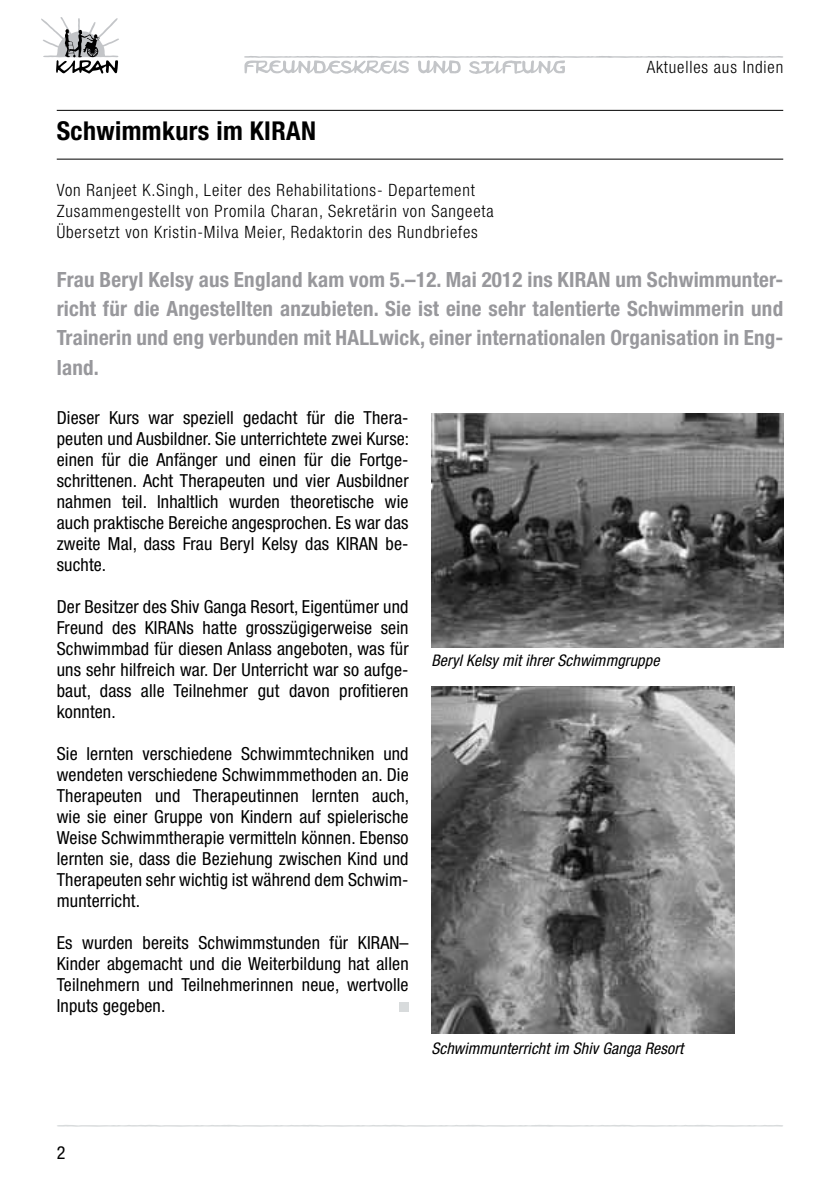
<style>
.page{position:relative;width:840px;height:1191px;background:#fff}
.page>*{position:absolute;margin:0;border:0;box-sizing:border-box;transform-origin:0 0}
.t1{font:700 condensed 26px "Helvetica Neue";letter-spacing:.015em;color:#000}
.t2{font:700 condensed 21px/29px "Helvetica Neue";letter-spacing:.01em;color:#98989c;text-align:justify}
.t3{font:condensed 18px/21px "Helvetica Neue";letter-spacing:.01em;color:#000;text-align:justify}
.t4{font:300 condensed 17px/21px "Helvetica Neue";letter-spacing:.05em;color:#000}
.t5{font:italic condensed 16px "Helvetica Neue";letter-spacing:.01em;color:#000}
</style>
<div class="page">
<svg style="left:57px;top:1125px;width:725px;height:1px"></svg>
<svg style="left:41px;top:17px;width:78px;height:56px"></svg>
<svg style="left:244px;top:56px;width:538px;height:18px"></svg>
<div style="left:398px;top:1002px;width:10px;height:10px;background:#d8dbdc"></div>
<hr style="left:57px;top:110px;width:725px;height:1px;background:#000">
<hr style="left:57px;top:159px;width:725px;height:1px;background:#000">
<img style="left:431px;top:686px;width:302px;height:347px">
<img style="left:431px;top:413px;width:351px;height:235px">
<h1 class="t1" style="left:57px;top:115px;width:261px">Schwimmkurs im KIRAN</h1>
<p class="t4" style="left:646px;top:57px;width:138px">Aktuelles aus Indien</p>
<p class="t4" style="left:57px;top:179px;width:438px">Von Ranjeet K.Singh, Leiter des Rehabilitations- Departement<br>Zusammengestellt von Promila Charan, Sekretärin von Sangeeta<br>Übersetzt von Kristin-Milva Meier, Redaktorin des Rundbriefes</p>
<p class="t2" style="left:57px;top:265px;width:727px">Frau Beryl Kelsy aus England kam vom 5.–12. Mai 2012 ins KIRAN um Schwimmunter&shy;richt für die Angestellten anzubieten. Sie ist eine sehr talentierte Schwimmerin und Trainerin und eng verbunden mit HALLwick, einer internationalen Organisation in Eng&shy;land.</p>
<p class="t3" style="left:57px;top:407px;width:354px">Dieser Kurs war speziell gedacht für die Thera&shy;peuten und Ausbildner. Sie unterrichtete zwei Kurse: einen für die Anfänger und einen für die Fortge&shy;schrittenen. Acht Therapeuten und vier Ausbildner nahmen teil. Inhaltlich wurden theoretische wie auch praktische Bereiche angesprochen. Es war das zweite Mal, dass Frau Beryl Kelsy das KIRAN be&shy;suchte.</p>
<p class="t3" style="left:57px;top:596px;width:353px">Der Besitzer des Shiv Ganga Resort, Eigentümer und Freund des KIRANs hatte grosszügigerweise sein Schwimmbad für diesen Anlass angeboten, was für uns sehr hilfreich war. Der Unterricht war so aufge&shy;baut, dass alle Teilnehmer gut davon profitieren konnten.</p>
<p class="t3" style="left:57px;top:743px;width:354px">Sie lernten verschiedene Schwimmtechniken und wendeten verschiedene Schwimmmethoden an. Die Therapeuten und Therapeutinnen lernten auch, wie sie einer Gruppe von Kindern auf spielerische Weise Schwimmtherapie vermitteln können. Ebenso lernten sie, dass die Beziehung zwischen Kind und Therapeuten sehr wichtig ist während dem Schwim&shy;munterricht.</p>
<p class="t3" style="left:57px;top:932px;width:353px">Es wurden bereits Schwimmstunden für KIRAN– Kinder abgemacht und die Weiterbildung hat allen Teilnehmern und Teilnehmerinnen neue, wertvolle Inputs gegeben.</p>
<p class="t5" style="left:431px;top:650px;width:229px">Beryl Kelsy mit ihrer Schwimmgruppe</p>
<p class="t5" style="left:431px;top:1039px;width:253px">Schwimmunterricht im Shiv Ganga Resort</p>
<p class="t3" style="left:57px;top:1142px;width:10px">2</p>
</div>
